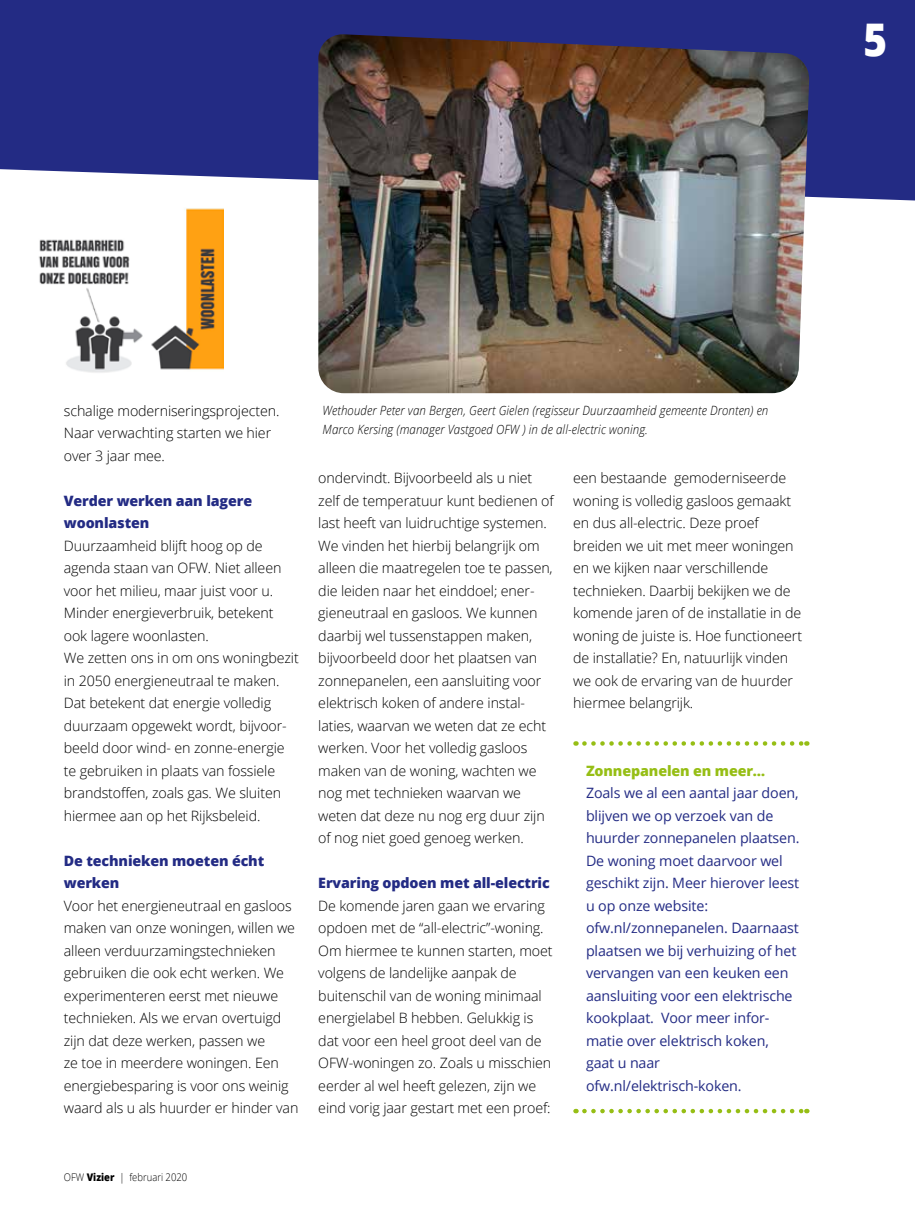
<style>
.page{position:relative;width:915px;height:1212px;background:#fff}
.page>*{position:absolute;margin:0;border:0;box-sizing:border-box;transform-origin:0 0}
.t1{font:800 45px "Open Sans";color:#fff;scale:.9 1}
.t2{font:300 14.25px/22.5px "Open Sans";letter-spacing:-.01em;color:#000}
.t3{font:14.25px/22.5px "Open Sans";letter-spacing:-.01em;color:#232b84}
.t4{font:800 14.25px/22.5px "Open Sans";letter-spacing:-.01em;color:#232b84}
.t5{font:800 14.25px "Open Sans";letter-spacing:-.01em;color:#96be15}
.t6{font:italic 300 12.75px/19.5px "Open Sans";letter-spacing:.01em;color:#000;scale:.9 1}
.t7{font:300 10.5px "Open Sans";color:#000;scale:.9 1}
.s1{font-weight:800}
</style>
<div class="page">
<svg style="left:0;top:0;width:914px;height:201px;background:#353c8e"></svg>
<img style="left:318px;top:34px;width:491px;height:359px">
<img style="left:39px;top:208px;width:184px;height:165px">
<svg style="left:584px;top:741px;width:223px;height:5px"></svg>
<svg style="left:584px;top:1109px;width:223px;height:4px"></svg>
<h1 class="t1" style="left:863px;top:5px;width:28px">5</h1>
<p class="t2" style="left:64px;top:399px;width:217px">schalige moderniseringsprojecten.<br>Naar verwachting starten we hier over 3 jaar mee.</p>
<p class="t4" style="left:64px;top:488px;width:190px">Verder werken aan lagere woonlasten</p>
<p class="t2" style="left:64px;top:534px;width:236px">Duurzaamheid blijft hoog op de agenda staan van OFW. Niet alleen voor het milieu, maar juist voor u.<br>Minder energieverbruik, betekent ook lagere woonlasten.<br>We zetten ons in om ons woningbezit in 2050 energieneutraal te maken.<br>Dat betekent dat energie volledig duurzaam opgewekt wordt, bijvoor&shy;beeld door wind- en zonne-energie te gebruiken in plaats van fossiele brandstoffen, zoals gas. We sluiten hiermee aan op het Rijksbeleid.</p>
<p class="t4" style="left:64px;top:849px;width:202px">De technieken moeten écht werken</p>
<p class="t2" style="left:64px;top:894px;width:236px">Voor het energieneutraal en gasloos maken van onze woningen, willen we alleen verduurzamingstechnieken gebruiken die ook echt werken. We experimenteren eerst met nieuwe technieken. Als we ervan overtuigd zijn dat deze werken, passen we<br>ze toe in meerdere woningen. Een energiebesparing is voor ons weinig waard als u als huurder er hinder van</p>
<p class="t6" style="left:322px;top:400px;width:496px">Wethouder Peter van Bergen, Geert Gielen (regisseur Duurzaamheid gemeente Dronten) en<br>Marco Kersing (manager Vastgoed OFW ) in de all-electric woning.</p>
<p class="t2" style="left:318px;top:466px;width:237px">ondervindt. Bijvoorbeeld als u niet zelf de temperatuur kunt bedienen of last heeft van luidruchtige systemen.<br>We vinden het hierbij belangrijk om alleen die maatregelen toe te passen, die leiden naar het einddoel; ener&shy;gieneutraal en gasloos. We kunnen daarbij wel tussenstappen maken, bijvoorbeeld door het plaatsen van zonnepanelen, een aansluiting voor elektrisch koken of andere instal&shy;laties, waarvan we weten dat ze echt werken. Voor het volledig gasloos maken van de woning, wachten we nog met technieken waarvan we weten dat deze nu nog erg duur zijn of nog niet goed genoeg werken.</p>
<p class="t4" style="left:318px;top:871px;width:233px">Ervaring opdoen met all-electric</p>
<p class="t2" style="left:318px;top:894px;width:236px">De komende jaren gaan we ervaring opdoen met de “all-electric”-woning.<br>Om hiermee te kunnen starten, moet volgens de landelijke aanpak de buitenschil van de woning minimaal energielabel B hebben. Gelukkig is dat voor een heel groot deel van de OFW-woningen zo. Zoals u misschien eerder al wel heeft gelezen, zijn we eind vorig jaar gestart met een proef:</p>
<p class="t2" style="left:573px;top:466px;width:230px">een bestaande gemoderniseerde woning is volledig gasloos gemaakt en dus all-electric. Deze proef breiden we uit met meer woningen en we kijken naar verschillende technieken. Daarbij bekijken we de komende jaren of de installatie in de woning de juiste is. Hoe functioneert de installatie? En, natuurlijk vinden we ook de ervaring van de huurder hiermee belangrijk.</p>
<p class="t5" style="left:585px;top:760px;width:181px">Zonnepanelen en meer…</p>
<p class="t3" style="left:585px;top:781px;width:215px">Zoals we al een aantal jaar doen, blijven we op verzoek van de huurder zonnepanelen plaatsen.<br>De woning moet daarvoor wel geschikt zijn. Meer hierover leest u op onze website: ofw.nl/zonnepanelen. Daarnaast plaatsen we bij verhuizing of het vervangen van een keuken een aansluiting voor een elektrische kookplaat. Voor meer infor&shy;matie over elektrisch koken, gaat u naar ofw.nl/elektrisch-koken.</p>
<p class="t7" style="left:64px;top:1170px;width:139px">OFW <span class="s1">Vizier</span> | februari 2020</p>
</div>
